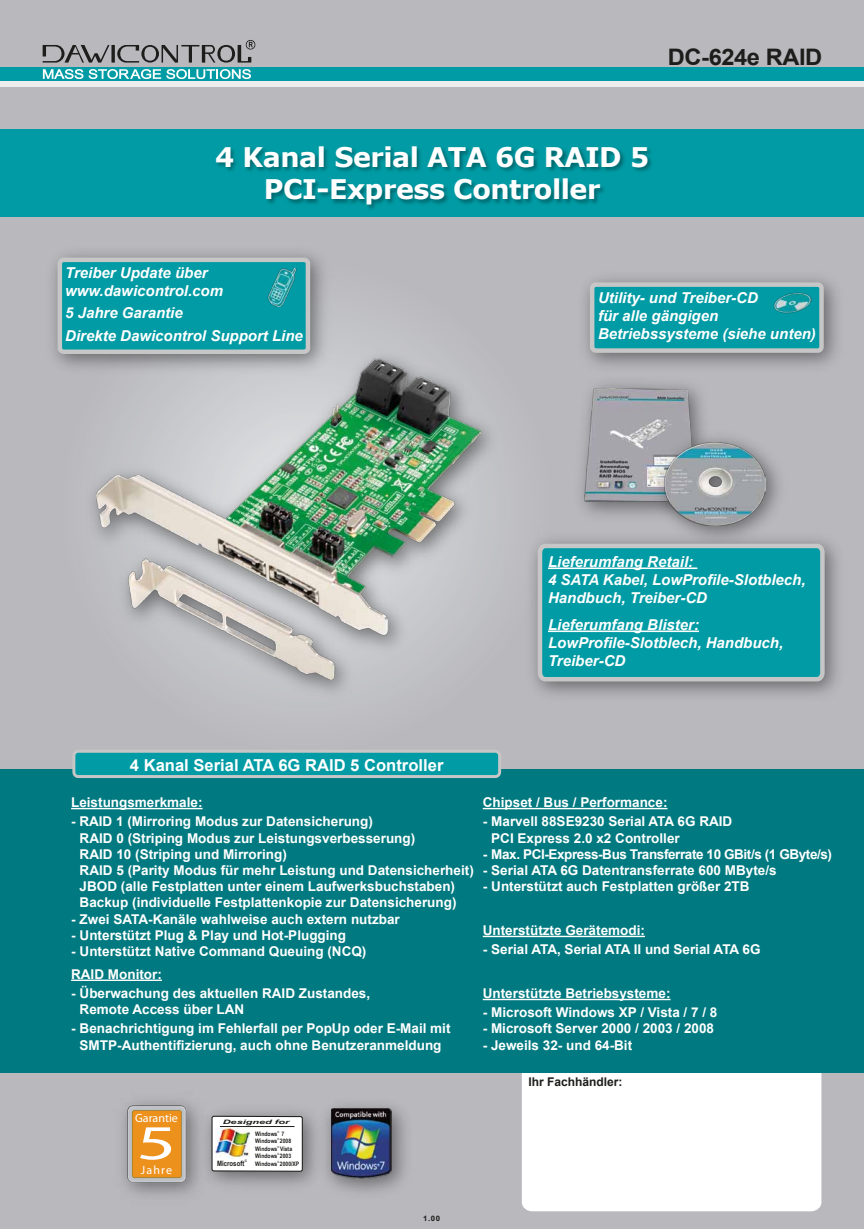
<style>
.page{position:relative;width:864px;height:1229px;background:#fff}
.page>*{position:absolute;margin:0;border:0;box-sizing:border-box;transform-origin:0 0}
.t1{font:49.05px "Myriad Pro";color:#fff;scale:1.57 1}
.t2{font:700 27px/32.4px "Verdana";letter-spacing:-.02em;color:#fff;text-align:center}
.t3{font:700 22.8px "Arial";letter-spacing:-.02em;color:#1d1d1b;scale:1.04 1}
.t4{font:700 16.5px "Arial";color:#fff}
.t5{font:italic 700 15px/18px "Arial";color:#fff}
.t6{font:700 13.5px/16.2px "Arial";color:#fff}
.t7{font:700 13.5px "Arial";letter-spacing:-.03em;color:#fff}
.t8{font:700 12px "Arial";color:#1d1d1b}
.t9{font:12px "Myriad Pro";color:#fff}
.t10{font:700 7.5px "Arial";color:#1d1d1b;scale:1.04 1}
.t11{font:700 7.35px "Arial Narrow";color:#1d1d1b}
.t12{font:700 6.15px "Arial Narrow";color:#1d1d1b}
.t13{font:italic 700 6px "Arial Narrow";color:#1d1d1b;scale:2.21 1}
.t14{font:700 3.75px "Arial Narrow";color:#1d1d1b}
.t15{font:700 3px "Arial Narrow";color:#1d1d1b}
</style>
<div class="page">
<div style="left:0;top:0;width:863px;height:1229px;background:#b9b8bd"></div>
<div style="left:521px;top:1060px;width:300px;height:151px;background:#fff;border-radius:10px"></div>
<div style="left:0;top:129px;width:863px;height:88px;background:#009ba4"></div>
<div style="left:0;top:81px;width:863px;height:6px;background:#ededed"></div>
<div style="left:0;top:67px;width:863px;height:14px;background:#009ba4"></div>
<img style="left:217px;top:148px;width:435px;height:61px">
<img style="left:52px;top:253px;width:285px;height:114px">
<div style="left:60px;top:260px;width:248px;height:92px;background:#009ba4;border-radius:4px"></div>
<div style="left:58px;top:258px;width:252px;height:96px;border:4px solid #c6c6c6;border-radius:4px"></div>
<img style="left:584px;top:388px;width:110px;height:114px">
<img style="left:645px;top:423px;width:134px;height:98px">
<img style="left:664px;top:442px;width:101px;height:83px">
<div style="left:592px;top:285px;width:229px;height:66px;background:#009ba4;border-radius:4px"></div>
<div style="left:589px;top:282px;width:234px;height:71px;border:4px solid #c6c6c6;border-radius:4px"></div>
<img style="left:773px;top:292px;width:38px;height:22px">
<img style="left:267px;top:269px;width:30px;height:37px">
<img style="left:78px;top:341px;width:414px;height:353px">
<img style="left:96px;top:358px;width:384px;height:321px">
<div style="left:0;top:769px;width:863px;height:303px;background:#007a80"></div>
<svg style="left:535px;top:541px;width:291px;height:143px;background:#199ea6"></svg>
<hr style="left:548px;top:567px;width:149px;height:2px;background:#fff">
<hr style="left:548px;top:630px;width:150px;height:2px;background:#fff">
<svg style="left:111px;top:45px;width:4px;height:18px"></svg>
<svg style="left:43px;top:45px;width:66px;height:18px"></svg>
<svg style="left:117px;top:40px;width:138px;height:23px"></svg>
<svg style="left:43px;top:69px;width:208px;height:10px"></svg>
<svg style="left:72px;top:750px;width:429px;height:28px;background:#2aa4ab"></svg>
<div style="left:212px;top:1116px;width:90px;height:55px;background:#fff;border-radius:2px"></div>
<div style="left:211px;top:1116px;width:92px;height:56px;border:1px solid #1d1d1b;border-radius:2px"></div>
<hr style="left:220px;top:1126px;width:74px;height:1px;background:#1d1d1b">
<img style="left:312px;top:1105px;width:94px;height:87px">
<img style="left:331px;top:1109px;width:60px;height:69px">
<img style="left:55px;top:1072px;width:211px;height:125px">
<hr style="left:482px;top:999px;width:188px;height:1px;background:#fff">
<hr style="left:482px;top:936px;width:162px;height:1px;background:#fff">
<hr style="left:71px;top:979px;width:91px;height:2px;background:#fff">
<hr style="left:482px;top:808px;width:185px;height:1px;background:#fff">
<hr style="left:71px;top:808px;width:131px;height:1px;background:#fff">
<h3 class="t3" style="left:667px;top:42px;width:150px">DC-624e RAID</h3>
<h2 class="t2" style="left:215px;top:140px;width:435px">4 Kanal Serial ATA 6G RAID 5<br>PCI-Express Controller</h2>
<p class="t5" style="left:65px;top:264px;width:159px">Treiber Update über www.dawicontrol.com</p>
<p class="t5" style="left:65px;top:302px;width:239px;line-height:22.5px">5 Jahre Garantie<br>Direkte Dawicontrol Support Line</p>
<p class="t5" style="left:598px;top:289px;width:219px">Utility- und Treiber-CD<br>für alle gängigen<br>Betriebssysteme (siehe unten)</p>
<p class="t5" style="left:548px;top:553px;width:259px">Lieferumfang Retail:<br>4 SATA Kabel, LowProfile-Slotblech,<br>Handbuch, Treiber-CD</p>
<p class="t5" style="left:548px;top:616px;width:237px">Lieferumfang Blister:<br>LowProfile-Slotblech, Handbuch,<br>Treiber-CD</p>
<p class="t4" style="left:130px;top:754px;width:315px">4 Kanal Serial ATA 6G RAID 5 Controller</p>
<p class="t6" style="left:71px;top:795px;width:133px">Leistungsmerkmale:</p>
<p class="t6" style="left:80px;top:814px;width:395px;text-indent:-9px">- RAID 1 (Mirroring Modus zur Datensicherung)<br>RAID 0 (Striping Modus zur Leistungsverbesserung)<br>RAID 10 (Striping und Mirroring)<br>RAID 5 (Parity Modus für mehr Leistung und Datensicherheit)<br>JBOD (alle Festplatten unter einem Laufwerksbuchstaben)<br>Backup (individuelle Festplattenkopie zur Datensicherung)</p>
<p class="t6" style="left:71px;top:911px;width:330px">- Zwei SATA-Kanäle wahlweise auch extern nutzbar</p>
<p class="t6" style="left:71px;top:927px;width:276px">- Unterstützt Plug &amp; Play und Hot-Plugging</p>
<p class="t6" style="left:71px;top:943px;width:297px">- Unterstützt Native Command Queuing (NCQ)</p>
<p class="t6" style="left:71px;top:966px;width:92px">RAID Monitor:</p>
<p class="t6" style="left:80px;top:986px;width:292px;text-indent:-9px">- Überwachung des aktuellen RAID Zustandes,<br>Remote Access über LAN</p>
<p class="t6" style="left:71px;top:1021px;width:381px;text-align:center">- Benachrichtigung im Fehlerfall per PopUp oder E-Mail mit<br>SMTP-Authentifizierung, auch ohne Benutzeranmeldung</p>
<p class="t6" style="left:482px;top:795px;width:186px">Chipset / Bus / Performance:</p>
<p class="t6" style="left:491px;top:814px;width:242px;text-indent:-9px">- Marvell 88SE9230 Serial ATA 6G RAID<br>PCI Express 2.0 x2 Controller</p>
<p class="t7" style="left:482px;top:845px;width:351px">- Max. PCI-Express-Bus Transferrate 10 GBit/s (1 GByte/s)</p>
<p class="t6" style="left:482px;top:862px;width:295px">- Serial ATA 6G Datentransferrate 600 MByte/s</p>
<p class="t6" style="left:482px;top:879px;width:268px">- Unterstützt auch Festplatten größer 2TB</p>
<p class="t6" style="left:482px;top:923px;width:164px">Unterstützte Gerätemodi:</p>
<p class="t6" style="left:482px;top:942px;width:279px">- Serial ATA, Serial ATA II und Serial ATA 6G</p>
<p class="t6" style="left:482px;top:986px;width:189px">Unterstützte Betriebsysteme:</p>
<p class="t6" style="left:482px;top:1005px;width:236px">- Microsoft Windows XP / Vista / 7 / 8</p>
<p class="t6" style="left:482px;top:1021px;width:233px">- Microsoft Server 2000 / 2003 / 2008</p>
<p class="t6" style="left:482px;top:1037px;width:151px">- Jeweils 32- und 64-Bit</p>
<p class="t8" style="left:528px;top:1074px;width:96px">Ihr Fachhändler:</p>
<p class="t9" style="left:135px;top:1110px;width:44px">Garantie</p>
<h1 class="t1" style="left:137px;top:1112px;width:27px">5</h1>
<p class="t9" style="left:141px;top:1162px;width:33px">Jahre</p>
<p class="t13" style="left:222px;top:1117px;width:32px">Designed for</p>
<p class="t11" style="left:217px;top:1158px;width:29px">Microsoft</p>
<p class="t14" style="left:245px;top:1158px;width:4px">©</p>
<p class="t12" style="left:255px;top:1129px;width:24px">Windows</p>
<p class="t15" style="left:277px;top:1129px;width:3px">©</p>
<p class="t12" style="left:281px;top:1129px;width:4px">7</p>
<p class="t12" style="left:255px;top:1144px;width:38px">Windows Vista</p>
<p class="t15" style="left:277px;top:1137px;width:3px">©</p>
<p class="t12" style="left:255px;top:1136px;width:37px">Windows 2008</p>
<p class="t15" style="left:277px;top:1144px;width:3px">©</p>
<p class="t12" style="left:255px;top:1151px;width:37px">Windows 2003</p>
<p class="t15" style="left:277px;top:1152px;width:3px">©</p>
<p class="t15" style="left:277px;top:1159px;width:3px">©</p>
<p class="t12" style="left:255px;top:1159px;width:46px">Windows 2000/XP</p>
<p class="t10" style="left:423px;top:1213px;width:18px">1.00</p>
</div>
